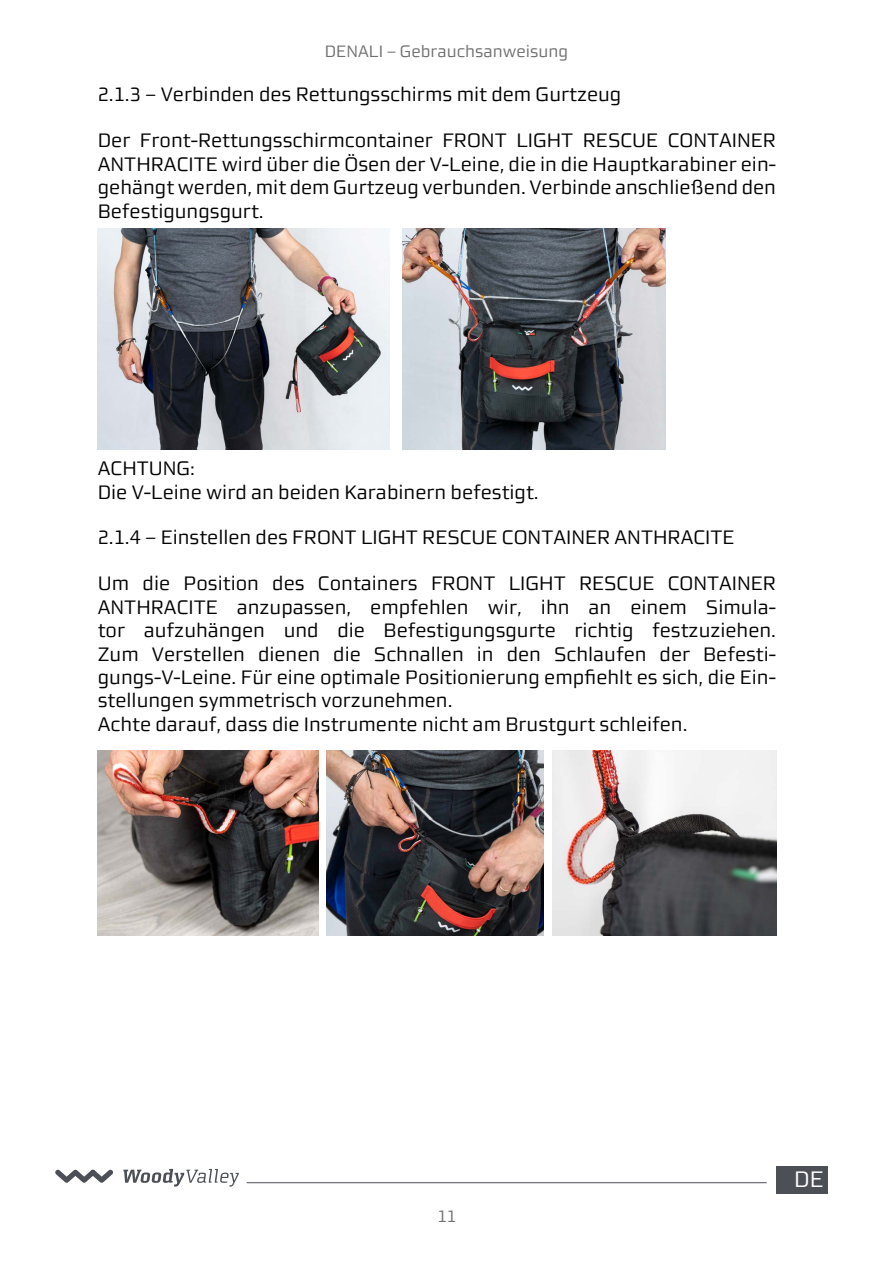
<style>
.page{position:relative;width:893px;height:1263px;background:#fff}
.page>*{position:absolute;margin:0;border:0;box-sizing:border-box;transform-origin:0 0}
.t1{font:22.5px "Morgan Sans Lining";color:#fff}
.t2{font:19.5px/23.4px "Morgan Sans Lining";color:#000}
.t3{font:16.5px "Morgan Sans Lining";color:#706f6f}
</style>
<div class="page">
<hr style="left:247px;top:1182px;width:520px;height:1px;background:#4d4f57">
<svg style="left:123px;top:1169px;width:116px;height:17px"></svg>
<svg style="left:55px;top:1169px;width:58px;height:14px"></svg>
<div style="left:776px;top:1166px;width:51px;height:28px;background:#4d4f57"></div>
<img style="left:98px;top:229px;width:291px;height:220px">
<img style="left:553px;top:750px;width:223px;height:185px">
<img style="left:98px;top:750px;width:221px;height:185px">
<img style="left:326px;top:750px;width:218px;height:185px">
<img style="left:403px;top:229px;width:262px;height:220px">
<p class="t3" style="left:325px;top:41px;width:245px">DENALI – Gebrauchsanweisung</p>
<p class="t2" style="left:98px;top:82px;width:525px">2.1.3 – Verbinden des Rettungsschirms mit dem Gurtzeug</p>
<p class="t2" style="left:98px;top:129px;width:680px;text-align:justify">Der Front-Rettungsschirmcontainer FRONT LIGHT RESCUE CONTAINER ANTHRACITE wird über die Ösen der V-Leine, die in die Hauptkarabiner ein&shy;gehängt werden, mit dem Gurtzeug verbunden. Verbinde anschließend den Befestigungsgurt.</p>
<p class="t2" style="left:98px;top:456px;width:442px">ACHTUNG:<br>Die V-Leine wird an beiden Karabinern befestigt.</p>
<p class="t2" style="left:98px;top:525px;width:638px">2.1.4 – Einstellen des FRONT LIGHT RESCUE CONTAINER ANTHRACITE</p>
<p class="t2" style="left:98px;top:572px;width:680px">Um die Position des Containers FRONT LIGHT RESCUE CONTAINER ANTHRACITE anzupassen, empfehlen wir, ihn an einem Simula&shy;tor aufzuhängen und die Befestigungsgurte richtig festzuziehen.<br>Zum Verstellen dienen die Schnallen in den Schlaufen der Befesti&shy;gungs-V-Leine. Für eine optimale Positionierung empfiehlt es sich, die Ein&shy;stellungen symmetrisch vorzunehmen.<br>Achte darauf, dass die Instrumente nicht am Brustgurt schleifen.</p>
<p class="t3" style="left:437px;top:1207px;width:20px">11</p>
<p class="t1" style="left:794px;top:1166px;width:31px">DE</p>
</div>
